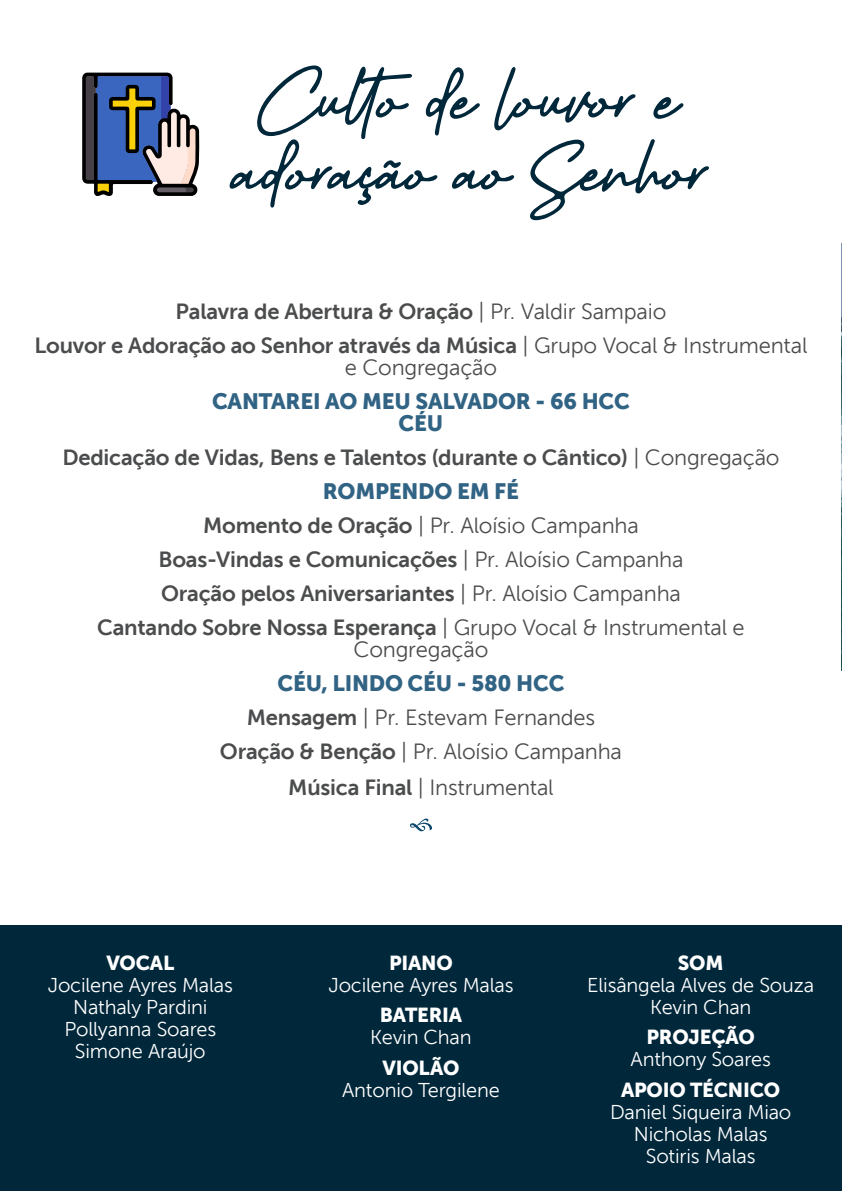
<style>
.page{position:relative;width:842px;height:1191px;background:#fff}
.page>*{position:absolute;margin:0;border:0;box-sizing:border-box;transform-origin:0 0}
.t1{font:112px "Better Yesterday italic";color:#00273a}
.t2{font:22px/34px "Museo Sans 700";letter-spacing:-.01em;color:#4b4c4d;text-align:center}
.t3{font:22px/34px "Museo Sans 300";letter-spacing:-.01em;color:#4b4c4d;text-align:center}
.t4{font:22px/22px "Museo Sans 900";letter-spacing:-.01em;color:#316384;text-align:center}
.t5{font:20px/22px "Museo Sans 300";letter-spacing:-.01em;color:#fff;text-align:center}
.t6{font:20px "Museo Sans 900";letter-spacing:-.01em;color:#fff}
.s1{font-family:"Museo Sans 300"}
.s2{font-family:"Museo Sans 700"}
</style>
<div class="page">
<img style="left:841px;top:243px;width:1px;height:427px">
<svg style="left:82px;top:73px;width:117px;height:123px;background:#6b748a"></svg>
<div style="left:0;top:925px;width:842px;height:266px;background:#00273a"></div>
<svg style="left:410px;top:818px;width:22px;height:13px"></svg>
<h1 class="t1" style="left:255px;top:47px;width:418px">Culto de louvor e</h1>
<h1 class="t1" style="left:226px;top:119px;width:476px">adoração ao Senhor</h1>
<p class="t2" style="left:35px;top:294px;width:774px">Palavra de Abertura &amp; Oração <span class="s1">| Pr. Valdir Sampaio<br></span>Louvor e Adoração ao Senhor através da Música <span class="s1">| Grupo Vocal &amp; Instrumental</span></p>
<p class="t3" style="left:345px;top:351px;width:154px">e Congregação</p>
<p class="t4" style="left:212px;top:390px;width:419px">CANTAREI AO MEU SALVADOR - 66 HCC<br>CÉU</p>
<p class="t2" style="left:62px;top:440px;width:719px">Dedicação de Vidas, Bens e Talentos (durante o Cântico) <span class="s1">| Congregação</span></p>
<p class="t4" style="left:323px;top:480px;width:198px">ROMPENDO EM FÉ</p>
<p class="t3" style="left:203px;top:509px;width:437px"><span class="s2">Momento de Oração</span> | Pr. Aloísio Campanha</p>
<p class="t2" style="left:97px;top:542px;width:649px">Boas-Vindas e Comunicações <span class="s1">| Pr. Aloísio Campanha<br></span>Oração pelos Aniversariantes <span class="s1">| Pr. Aloísio Campanha<br></span>Cantando Sobre Nossa Esperança <span class="s1">| Grupo Vocal &amp; Instrumental e</span></p>
<p class="t3" style="left:354px;top:633px;width:136px">Congregação</p>
<p class="t4" style="left:277px;top:672px;width:289px">CÉU, LINDO CÉU - 580 HCC</p>
<p class="t3" style="left:220px;top:700px;width:404px"><span class="s2">Mensagem</span> | Pr. Estevam Fernandes<br><span class="s2">Oração &amp; Benção</span> | Pr. Aloísio Campanha</p>
<p class="t3" style="left:288px;top:770px;width:267px"><span class="s2">Música Final</span> | Instrumental</p>
<p class="t6" style="left:106px;top:951px;width:69px">VOCAL</p>
<p class="t5" style="left:48px;top:973px;width:187px">Jocilene Ayres Malas<br>Nathaly Pardini<br>Pollyanna Soares<br>Simone Araújo</p>
<p class="t6" style="left:389px;top:951px;width:65px">PIANO</p>
<p class="t5" style="left:328px;top:973px;width:187px">Jocilene Ayres Malas</p>
<p class="t6" style="left:380px;top:1003px;width:84px">BATERIA</p>
<p class="t5" style="left:370px;top:1026px;width:103px">Kevin Chan</p>
<p class="t6" style="left:382px;top:1056px;width:79px">VIOLÃO</p>
<p class="t5" style="left:342px;top:1078px;width:159px">Antonio Tergilene</p>
<p class="t6" style="left:678px;top:951px;width:47px">SOM</p>
<p class="t5" style="left:587px;top:973px;width:228px">Elisângela Alves de Souza<br>Kevin Chan</p>
<p class="t6" style="left:646px;top:1025px;width:110px">PROJEÇÃO</p>
<p class="t5" style="left:630px;top:1048px;width:142px">Anthony Soares</p>
<p class="t6" style="left:621px;top:1078px;width:161px">APOIO TÉCNICO</p>
<p class="t5" style="left:610px;top:1100px;width:183px">Daniel Siqueira Miao<br>Nicholas Malas<br>Sotiris Malas</p>
</div>
